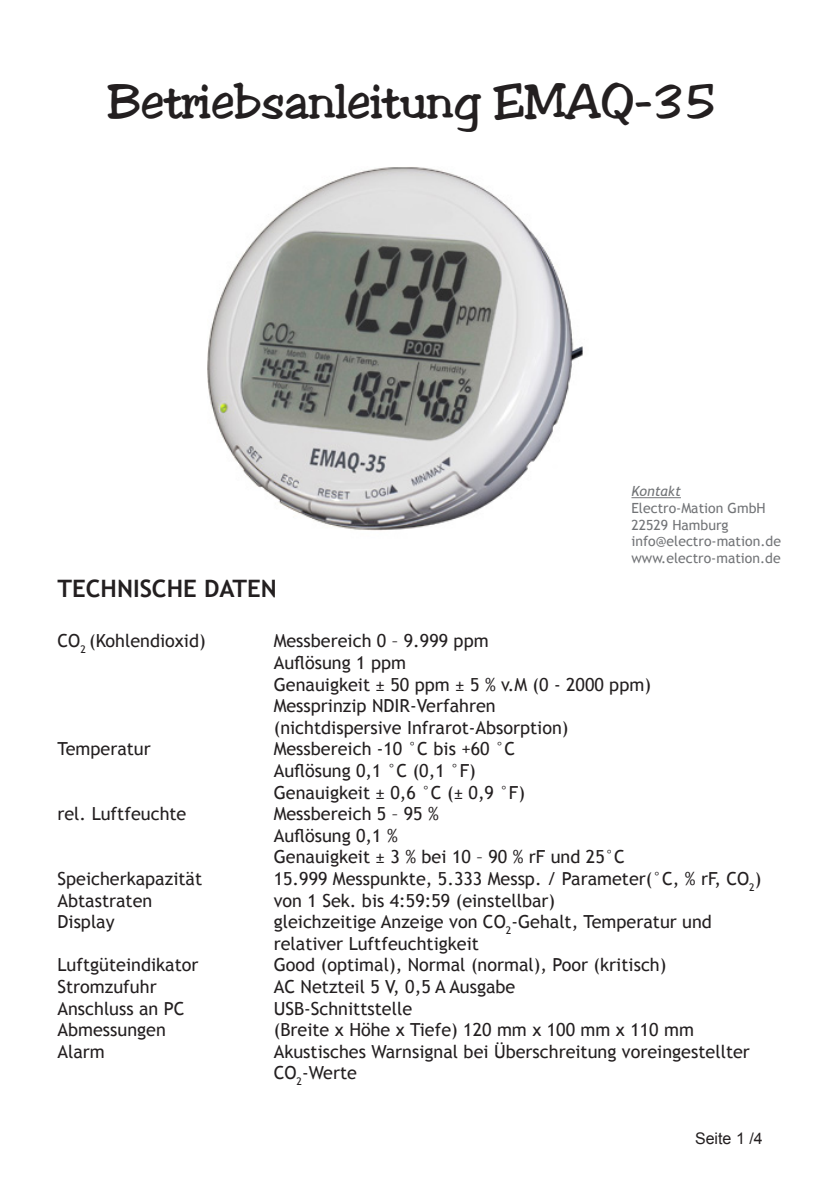
<style>
.page{position:relative;width:840px;height:1191px;background:#fff}
.page>*{position:absolute;margin:0;border:0;box-sizing:border-box;transform-origin:0 0}
.t1{font:46px "Toledo";color:#231f20}
.t2{font:700 24px "Trebuchet MS";color:#231f20}
.t3{font:18px/21.6px "Trebuchet MS";color:#231f20}
.t4{font:16px "Arial";color:#231f20}
.t5{font:14px "Trebuchet MS";color:#727477}
.t6{font:italic 14px "Trebuchet MS";color:#727477}
</style>
<div class="page">
<img style="left:207px;top:167px;width:376px;height:364px">
<hr style="left:631px;top:497px;width:49px;height:1px;background:#727477">
<p class="t1" style="left:108px;top:73px;width:610px">Betriebsanleitung EMAQ-35</p>
<p class="t6" style="left:631px;top:482px;width:51px">Kontakt</p>
<p class="t5" style="left:631px;top:499px;width:136px">Electro-Mation GmbH</p>
<p class="t5" style="left:631px;top:516px;width:98px">22529 Hamburg</p>
<p class="t5" style="left:631px;top:533px;width:151px">info@electro-mation.de</p>
<p class="t5" style="left:631px;top:550px;width:151px">www.electro-mation.de</p>
<p class="t2" style="left:57px;top:573px;width:221px">TECHNISCHE DATEN</p>
<p class="t3" style="left:57px;top:630px;width:150px">CO<sub>2</sub> (Kohlendioxid)</p>
<p class="t3" style="left:273px;top:630px;width:216px">Messbereich 0 – 9.999 ppm</p>
<p class="t3" style="left:273px;top:652px;width:134px">Auflösung 1 ppm</p>
<p class="t3" style="left:273px;top:673px;width:378px">Genauigkeit ± 50 ppm ± 5 % v.M (0 - 2000 ppm)</p>
<p class="t3" style="left:273px;top:695px;width:223px">Messprinzip NDIR-Verfahren</p>
<p class="t3" style="left:273px;top:717px;width:296px">(nichtdispersive Infrarot-Absorption)</p>
<p class="t3" style="left:57px;top:738px;width:95px">Temperatur</p>
<p class="t3" style="left:273px;top:738px;width:243px">Messbereich -10 °C bis +60 °C</p>
<p class="t3" style="left:273px;top:760px;width:203px">Auflösung 0,1 °C (0,1 °F)</p>
<p class="t3" style="left:273px;top:781px;width:252px">Genauigkeit ± 0,6 °C (± 0,9 °F)</p>
<p class="t3" style="left:57px;top:803px;width:130px">rel. Luftfeuchte</p>
<p class="t3" style="left:273px;top:803px;width:167px">Messbereich 5 – 95 %</p>
<p class="t3" style="left:273px;top:825px;width:126px">Auflösung 0,1 %</p>
<p class="t3" style="left:273px;top:846px;width:352px">Genauigkeit ± 3 % bei 10 – 90 % rF und 25°C</p>
<p class="t3" style="left:57px;top:868px;width:146px">Speicherkapazität</p>
<p class="t3" style="left:273px;top:868px;width:489px">15.999 Messpunkte, 5.333 Messp. / Parameter(°C, % rF, CO<sub>2</sub>)</p>
<p class="t3" style="left:57px;top:889px;width:96px">Abtastraten</p>
<p class="t3" style="left:273px;top:889px;width:283px">von 1 Sek. bis 4:59:59 (einstellbar)</p>
<p class="t3" style="left:57px;top:911px;width:59px">Display</p>
<p class="t3" style="left:273px;top:911px;width:439px">gleichzeitige Anzeige von CO<sub>2</sub>-Gehalt, Temperatur und</p>
<p class="t3" style="left:273px;top:933px;width:207px">relativer Luftfeuchtigkeit</p>
<p class="t3" style="left:57px;top:954px;width:142px">Luftgüteindikator</p>
<p class="t3" style="left:273px;top:954px;width:394px">Good (optimal), Normal (normal), Poor (kritisch)</p>
<p class="t3" style="left:57px;top:976px;width:101px">Stromzufuhr</p>
<p class="t3" style="left:273px;top:976px;width:243px">AC Netzteil 5 V, 0,5 A Ausgabe</p>
<p class="t3" style="left:57px;top:997px;width:129px">Anschluss an PC</p>
<p class="t3" style="left:273px;top:997px;width:140px">USB-Schnittstelle</p>
<p class="t3" style="left:57px;top:1019px;width:110px">Abmessungen</p>
<p class="t3" style="left:273px;top:1019px;width:421px">(Breite x Höhe x Tiefe) 120 mm x 100 mm x 110 mm</p>
<p class="t3" style="left:57px;top:1041px;width:49px">Alarm</p>
<p class="t3" style="left:273px;top:1041px;width:477px">Akustisches Warnsignal bei Überschreitung voreingestellter<br>CO<sub>2</sub>-Werte</p>
<p class="t4" style="left:694px;top:1127px;width:69px">Seite 1 /4</p>
</div>
